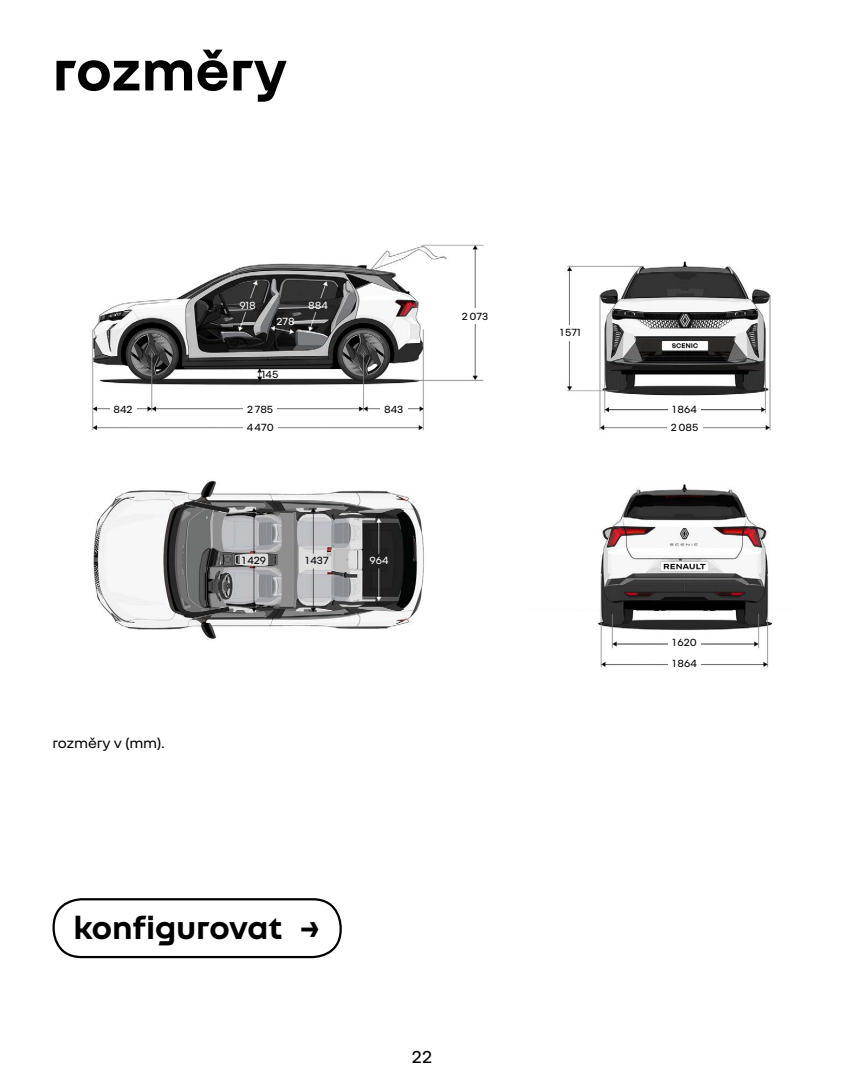
<style>
.page{position:relative;width:844px;height:1089px;background:#fff}
.page>*{position:absolute;margin:0;border:0;box-sizing:border-box;transform-origin:0 0}
.t1{font:700 59.25px "Nouvel R";color:#000}
.t2{font:700 33.75px "Nouvel R";color:#000}
.t3{font:18.75px "Nouvel R";color:#000}
.t4{font:15px "Nouvel R";letter-spacing:-.005em;color:#000}
.t5{font:11.25px/18.8px "Nouvel R";color:#000}
.t6{font:11.25px "Nouvel R";color:#fff}
</style>
<div class="page">
<img style="left:92px;top:244px;width:392px;height:396px">
<img style="left:567px;top:261px;width:206px;height:407px">
<div style="left:52px;top:898px;width:290px;height:60px;border:2px solid #000;border-radius:28px"></div>
<div style="left:668px;top:635px;width:33px;height:15px;background:#fff"></div>
<div style="left:668px;top:401px;width:33px;height:15px;background:#fff"></div>
<div style="left:667px;top:420px;width:35px;height:15px;background:#fff"></div>
<div style="left:556px;top:325px;width:28px;height:15px;background:#fff"></div>
<div style="left:110px;top:401px;width:26px;height:15px;background:#fff"></div>
<div style="left:458px;top:308px;width:34px;height:15px;background:#fff"></div>
<div style="left:243px;top:401px;width:34px;height:15px;background:#fff"></div>
<div style="left:243px;top:420px;width:35px;height:15px;background:#fff"></div>
<div style="left:380px;top:401px;width:27px;height:15px;background:#fff"></div>
<div style="left:668px;top:656px;width:33px;height:15px;background:#fff"></div>
<h1 class="t1" style="left:52px;top:32px;width:236px">rozměry</h1>
<p class="t5" style="left:113px;top:399px;width:21px">842</p>
<p class="t6" style="left:239px;top:298px;width:18px">918</p>
<p class="t6" style="left:276px;top:314px;width:20px">278</p>
<p class="t6" style="left:308px;top:298px;width:21px">884</p>
<p class="t5" style="left:262px;top:364px;width:18px">145</p>
<p class="t5" style="left:247px;top:399px;width:28px">2785<br>4470</p>
<p class="t5" style="left:384px;top:399px;width:21px">843</p>
<p class="t5" style="left:242px;top:550px;width:25px">1429</p>
<p class="t5" style="left:305px;top:550px;width:25px">1437</p>
<p class="t6" style="left:369px;top:553px;width:21px">964</p>
<p class="t5" style="left:462px;top:306px;width:28px">2073</p>
<h3 class="t4" style="left:52px;top:733px;width:113px">rozměry v (mm).</h3>
<h2 class="t2" style="left:74px;top:905px;width:249px">konfigurovat →</h2>
<h3 class="t3" style="left:412px;top:1045px;width:22px">22</h3>
<p class="t5" style="left:560px;top:322px;width:22px">1571</p>
<p class="t5" style="left:671px;top:399px;width:29px">1864<br>2085</p>
<p class="t5" style="left:672px;top:632px;width:26px">1620</p>
<p class="t5" style="left:672px;top:653px;width:26px">1864</p>
</div>
